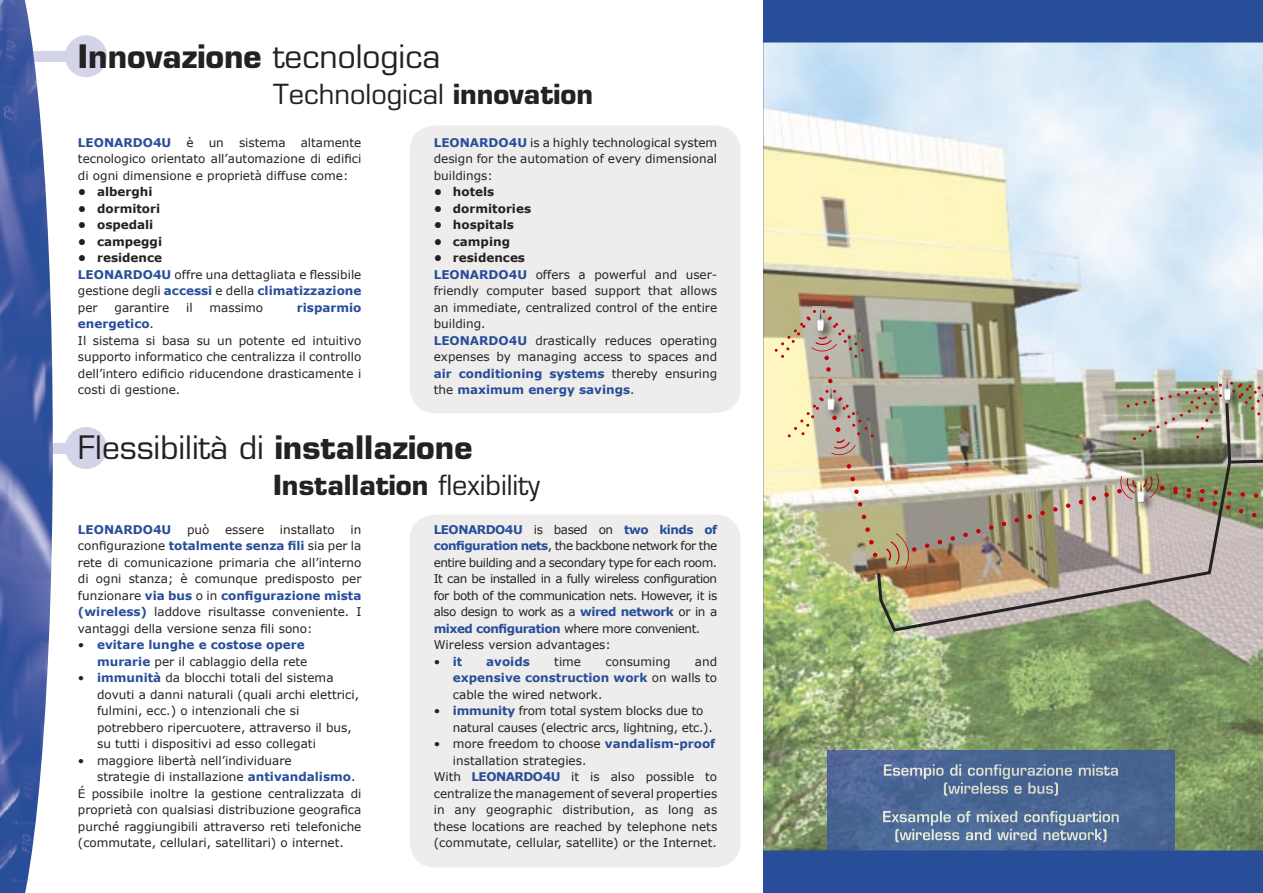
<style>
.page{position:relative;width:1263px;height:893px;background:#fff}
.page>*{position:absolute;margin:0;border:0;box-sizing:border-box;transform-origin:0 0}
.t1{font:31.5px "Eurostile";color:#242122}
.t2{font:700 31.5px "Eurostile";color:#242122}
.t3{font:27px "Eurostile";color:#242122}
.t4{font:700 27px "Eurostile";color:#242122}
.t5{font:12px/16.5px "Verdana";color:#242122;text-align:justify}
.t6{font:12px/16.5px "Verdana";letter-spacing:-.04em;color:#242122}
.t7{font:700 12px/16.5px "Verdana";color:#284e99;text-align:right}
.t8{font:12px/16.5px "Verdana";letter-spacing:-.02em;color:#242122}
.t9{font:700 12px "Verdana";color:#242122}
.s1{font-weight:400}
.s2{font-weight:700}
.s3{font-weight:700;color:#284e99}
.s4{font-weight:400;color:#242122}
</style>
<div class="page">
<div style="left:0;top:443px;width:86px;height:10px;background:#d4d4e9"></div>
<div style="left:65px;top:427px;width:42px;height:42px;background:#d4d4e9;border-radius:50%"></div>
<div style="left:410px;top:514px;width:331px;height:353px;background:#efedec;border-radius:26px"></div>
<div style="left:410px;top:125px;width:331px;height:288px;background:#efedec;border-radius:26px"></div>
<div style="left:763px;top:0;width:500px;height:893px;background:#284e99"></div>
<img style="left:763px;top:43px;width:500px;height:807px">
<div style="left:0;top:51px;width:86px;height:11px;background:#d4d4e9"></div>
<div style="left:65px;top:35px;width:42px;height:42px;background:#d4d4e9;border-radius:50%"></div>
<img style="left:0;top:0;width:53px;height:893px">
<img style="left:822px;top:386px;width:25px;height:4px">
<img style="left:827px;top:388px;width:8px;height:2px">
<img style="left:812px;top:307px;width:25px;height:3px">
<img style="left:1218px;top:376px;width:25px;height:27px">
<img style="left:1223px;top:378px;width:8px;height:22px">
<svg style="left:1127px;top:384px;width:95px;height:19px;background:#a39f85"></svg>
<svg style="left:847px;top:464px;width:30px;height:93px;background:#c6b493"></svg>
<svg style="left:1231px;top:473px;width:32px;height:82px;background:#999e80"></svg>
<img style="left:877px;top:403px;width:354px;height:229px">
<svg style="left:1230px;top:382px;width:33px;height:82px;background:#a2a088"></svg>
<svg style="left:775px;top:310px;width:89px;height:73px;background:#c1b69e"></svg>
<svg style="left:788px;top:390px;width:86px;height:66px;background:#bfb39d"></svg>
<svg style="left:828px;top:850px;width:346px;height:1px"></svg>
<img style="left:827px;top:750px;width:348px;height:100px">
<img style="left:884px;top:764px;width:234px;height:15px">
<img style="left:944px;top:782px;width:114px;height:14px">
<img style="left:883px;top:811px;width:236px;height:15px">
<img style="left:895px;top:829px;width:211px;height:13px">
<h1 class="t2" style="left:78px;top:37px;width:364px">Innovazione <span class="s1">tecnologica</span></h1>
<h2 class="t3" style="left:273px;top:78px;width:321px">Technological <span class="s2">innovation</span></h2>
<p class="t7" style="left:78px;top:134px;width:95px">LEONARDO4U</p>
<p class="t5" style="left:186px;top:134px;width:9px">è</p>
<p class="t5" style="left:209px;top:134px;width:17px">un</p>
<p class="t5" style="left:239px;top:134px;width:48px">sistema</p>
<p class="t5" style="left:78px;top:134px;width:285px;text-indent:223px">altamente tecnologico orientato all’automazione di edifici di ogni dimensione e proprietà diffuse come:</p>
<p class="t9" style="left:78px;top:184px;width:76px">• alberghi</p>
<p class="t9" style="left:78px;top:201px;width:84px">• dormitori</p>
<p class="t9" style="left:78px;top:217px;width:77px">• ospedali</p>
<p class="t9" style="left:78px;top:234px;width:86px">• campeggi</p>
<p class="t5" style="left:78px;top:249px;width:285px;text-align:left"><span class="s2">• residence<br></span><span class="s3">LEONARDO4U</span> offre una dettagliata e flessibile gestione degli <span class="s3">accessi</span> e della <span class="s3">climatizzazione </span>per</p>
<p class="t5" style="left:115px;top:299px;width:56px">garantire</p>
<p class="t5" style="left:186px;top:299px;width:8px">il</p>
<p class="t5" style="left:209px;top:299px;width:55px">massimo</p>
<p class="t7" style="left:297px;top:299px;width:66px">risparmio</p>
<p class="t5" style="left:78px;top:315px;width:285px;text-align:left"><span class="s3">energetico</span>.<br>Il sistema si basa su un potente ed intuitivo supporto informatico che centralizza il controllo dell’intero edificio riducendone drasticamente i costi di gestione.</p>
<p class="t5" style="left:434px;top:134px;width:285px"><span class="s3">LEONARDO4U</span> is a highly technological system design for the automation of every dimensional buildings:</p>
<p class="t9" style="left:434px;top:184px;width:62px">• hotels</p>
<p class="t9" style="left:434px;top:201px;width:99px">• dormitories</p>
<p class="t9" style="left:434px;top:217px;width:82px">• hospitals</p>
<p class="t9" style="left:434px;top:234px;width:78px">• camping</p>
<p class="t5" style="left:434px;top:249px;width:285px;text-align:left"><span class="s2">• residences<br></span><span class="s3">LEONARDO4U</span> offers a powerful and user&shy;friendly computer based support that allows an immediate, centralized control of the entire building.<br><span class="s3">LEONARDO4U</span> drastically reduces operating expenses by managing access to spaces and <span class="s3">air conditioning systems</span> thereby ensuring the <span class="s3">maximum energy savings</span>.</p>
<h1 class="t1" style="left:78px;top:428px;width:396px">Flessibilità di <span class="s2">installazione</span></h1>
<h2 class="t4" style="left:273px;top:468px;width:268px">Installation <span class="s1">flexibility</span></h2>
<p class="t6" style="left:434px;top:521px;width:285px"><span class="s3">LEONARDO4U</span> is based on <span class="s3">two kinds of configuration nets</span>, the backbone network for the entire building and a secondary type for each room.<br>It can be installed in a fully wireless configuration for both of the communication nets. However, it is also design to work as a <span class="s3">wired network</span> or in a <span class="s3">mixed configuration</span> where more convenient.<br>Wireless version advantages:</p>
<p class="t7" style="left:434px;top:653px;width:30px"><span class="s4">•</span> it</p>
<p class="t7" style="left:486px;top:653px;width:45px">avoids</p>
<p class="t5" style="left:554px;top:653px;width:28px">time</p>
<p class="t5" style="left:605px;top:653px;width:67px">consuming</p>
<p class="t7" style="left:78px;top:521px;width:95px">LEONARDO4U</p>
<p class="t5" style="left:187px;top:521px;width:24px">può</p>
<p class="t5" style="left:225px;top:521px;width:41px">essere</p>
<p class="t5" style="left:280px;top:521px;width:56px">installato</p>
<p class="t5" style="left:78px;top:521px;width:285px;text-indent:273px">in configurazione <span class="s3">totalmente senza fili</span> sia per la rete di comunicazione primaria che all’interno di ogni stanza; è comunque predisposto per funzionare <span class="s3">via bus</span> o in <span class="s3">configurazione mista (wireless)</span> laddove risultasse conveniente. I vantaggi della versione senza fili sono:</p>
<p class="t7" style="left:78px;top:636px;width:231px"><span class="s4">•</span> evitare lunghe e costose opere murarie <span class="s4">per il cablaggio della rete</span></p>
<p class="t5" style="left:97px;top:669px;width:264px;text-align:left;text-indent:-19px">• <span class="s3">immunità</span> da blocchi totali del sistema dovuti a danni naturali (quali archi elettrici, fulmini, ecc.) o intenzionali che si potrebbero ripercuotere, attraverso il bus, su tutti i dispositivi ad esso collegati</p>
<p class="t5" style="left:78px;top:752px;width:215px">• maggiore libertà nell’individuare</p>
<p class="t5" style="left:97px;top:768px;width:260px">strategie di installazione <span class="s3">antivandalismo</span>.</p>
<p class="t5" style="left:78px;top:785px;width:285px">É possibile inoltre la gestione centralizzata di</p>
<p class="t5" style="left:78px;top:801px;width:285px">proprietà con qualsiasi distribuzione geografica</p>
<p class="t5" style="left:78px;top:818px;width:285px">purché raggiungibili attraverso reti telefoniche</p>
<p class="t5" style="left:78px;top:834px;width:267px">(commutate, cellulari, satellitari) o internet.</p>
<p class="t5" style="left:453px;top:653px;width:266px;text-indent:242px">and <span class="s3">expensive construction work</span> on walls to cable the wired network.</p>
<p class="t8" style="left:453px;top:702px;width:261px;text-indent:-19px">• <span class="s3">immunity</span> from total system blocks due to natural causes (electric arcs, lightning, etc.).</p>
<p class="t5" style="left:434px;top:735px;width:283px">• more freedom to choose <span class="s3">vandalism-proof</span></p>
<p class="t5" style="left:453px;top:752px;width:135px">installation strategies.</p>
<p class="t5" style="left:434px;top:768px;width:285px">With <span class="s3">LEONARDO4U</span> it is also possible to</p>
<p class="t5" style="left:434px;top:785px;width:285px">centralize the management of several properties</p>
<p class="t5" style="left:434px;top:801px;width:285px">in any geographic distribution, as long as</p>
<p class="t5" style="left:434px;top:818px;width:285px">these locations are reached by telephone nets</p>
<p class="t5" style="left:434px;top:834px;width:284px">(commutate, cellular, satellite) or the Internet.</p>
</div>
